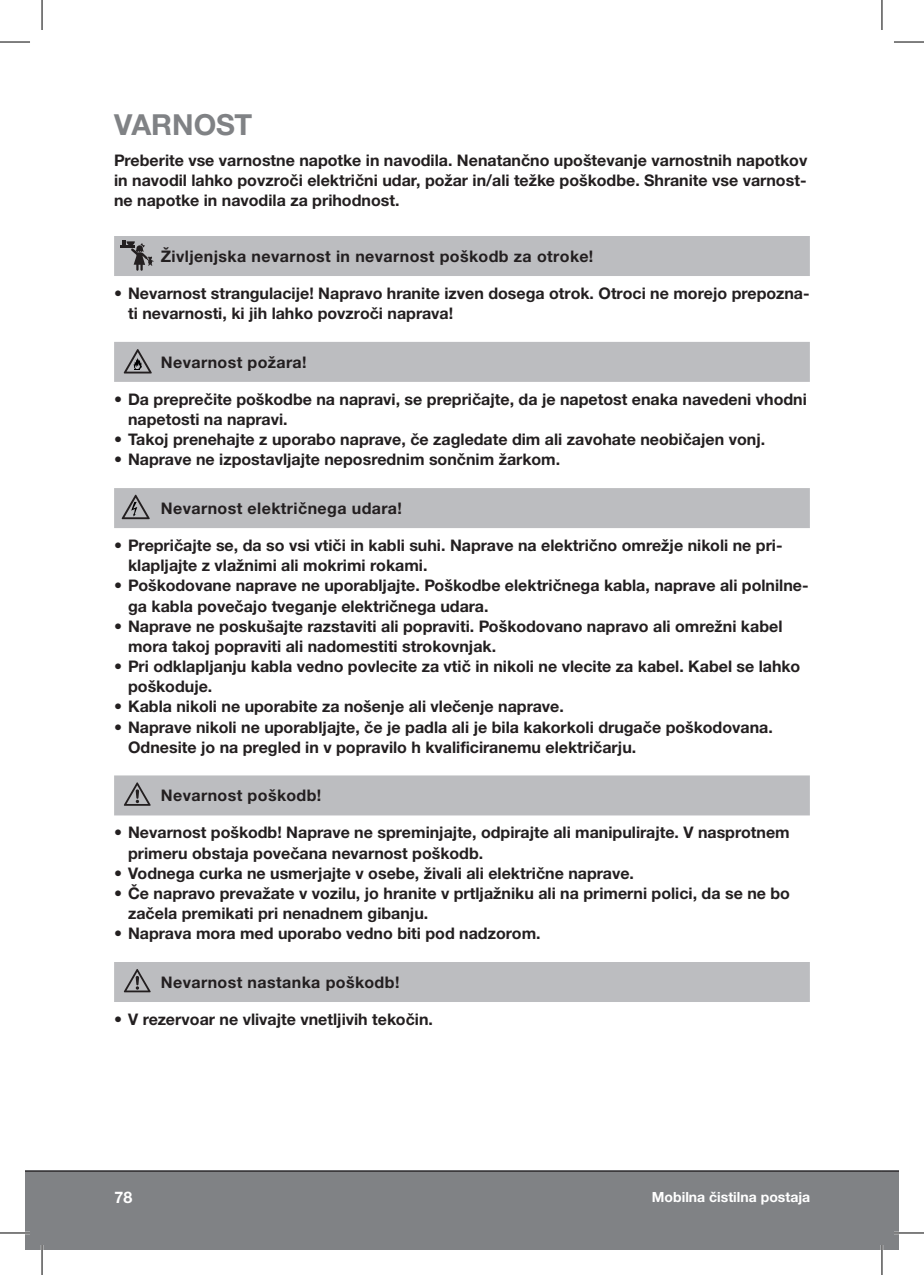
<style>
.page{position:relative;width:924px;height:1275px;background:#fff}
.page>*{position:absolute;margin:0;border:0;box-sizing:border-box;transform-origin:0 0}
.t1{font:700 29px "Helvetica Neue LTW1 G";color:#808285}
.t2{font:700 16px/20.2px "Helvetica Neue LTW1 G";color:#231f20}
.t3{font:700 16px "Helvetica Neue LTW1 G";letter-spacing:.025em;color:#231f20}
.t4{font:700 16px "Helvetica Neue LTW1 G";color:#fff}
.t5{font:700 14px "Helvetica Neue LTW1 G";color:#fff}
</style>
<div class="page">
<div style="left:25px;top:1170px;width:856px;height:80px;background:#808285"></div>
<div style="left:881px;top:1170px;width:17px;height:80px;background:#808285"></div>
<hr style="left:25px;top:1170px;width:856px;height:1px;background:#231f20">
<svg style="left:881px;top:1170px;width:17px;height:1px"></svg>
<div style="left:114px;top:236px;width:695px;height:40px;background:#bcbdc0"></div>
<div style="left:114px;top:342px;width:695px;height:40px;background:#bcbdc0"></div>
<div style="left:114px;top:488px;width:695px;height:40px;background:#bcbdc0"></div>
<div style="left:114px;top:775px;width:695px;height:40px;background:#bcbdc0"></div>
<div style="left:114px;top:962px;width:695px;height:40px;background:#bcbdc0"></div>
<svg style="left:120px;top:240px;width:33px;height:31px"></svg>
<svg style="left:124px;top:349px;width:28px;height:24px"></svg>
<svg style="left:121px;top:495px;width:29px;height:24px"></svg>
<svg style="left:124px;top:782px;width:26px;height:24px"></svg>
<svg style="left:124px;top:969px;width:26px;height:23px"></svg>
<hr style="left:0;top:1231px;width:30px;height:3px;background:#fff">
<hr style="left:893px;top:1231px;width:30px;height:3px;background:#fff">
<hr style="left:41px;top:1245px;width:2px;height:30px;background:#fff">
<hr style="left:880px;top:1245px;width:2px;height:30px;background:#fff">
<hr style="left:0;top:42px;width:30px;height:1px;background:#000">
<hr style="left:893px;top:42px;width:30px;height:1px;background:#000">
<hr style="left:0;top:1232px;width:30px;height:1px;background:#000">
<hr style="left:893px;top:1232px;width:30px;height:1px;background:#000">
<hr style="left:42px;top:0;width:1px;height:30px;background:#000">
<hr style="left:42px;top:1245px;width:1px;height:30px;background:#000">
<hr style="left:881px;top:0;width:1px;height:30px;background:#000">
<hr style="left:881px;top:1245px;width:1px;height:30px;background:#000">
<h1 class="t1" style="left:114px;top:106px;width:139px">Var nost</h1>
<p class="t2" style="left:114px;top:150px;width:694px;text-align:justify">Preberite vse varnostne napotke in navodila. Nenatančno upoštevanje varnostnih napotkov in navodil lahko povzroči električni udar, požar in/ali težke poškodbe. Shranite vse varnost&shy;ne napotke in navodila za prihodnost.</p>
<p class="t3" style="left:161px;top:246px;width:434px">Življenjska nevarnost in nevarnost poškodb za otroke!</p>
<p class="t2" style="left:128px;top:283px;width:682px;text-indent:-14px">• Nevarnost strangulacije! Napravo hranite izven dosega otrok. Otroci ne morejo prepozna&shy;ti nevarnosti, ki jih lahko povzroči naprava!</p>
<p class="t2" style="left:161px;top:352px;width:147px">Nevarnost požara!</p>
<p class="t2" style="left:128px;top:389px;width:680px;text-indent:-14px">• Da preprečite poškodbe na napravi, se prepričajte, da je napetost enaka navedeni vhodni napetosti na napravi.</p>
<p class="t2" style="left:114px;top:429px;width:652px">• Takoj prenehajte z uporabo naprave, če zagledate dim ali zavohate neobičajen vonj.</p>
<p class="t2" style="left:114px;top:449px;width:447px">• Naprave ne izpostavljajte neposrednim sončnim žarkom.</p>
<p class="t3" style="left:161px;top:498px;width:242px">Nevarnost električnega udara!</p>
<p class="t2" style="left:128px;top:535px;width:655px;text-indent:-14px">• Prepričajte se, da so vsi vtiči in kabli suhi. Naprave na električno omrežje nikoli ne pri&shy;klapljajte z vlažnimi ali mokrimi rokami.</p>
<p class="t2" style="left:128px;top:575px;width:681px;text-indent:-14px">• Poškodovane naprave ne uporabljajte. Poškodbe električnega kabla, naprave ali polnilne&shy;ga kabla povečajo tveganje električnega udara.</p>
<p class="t2" style="left:128px;top:616px;width:655px;text-indent:-14px">• Naprave ne poskušajte razstaviti ali popraviti. Poškodovano napravo ali omrežni kabel mora takoj popraviti ali nadomestiti strokovnjak.</p>
<p class="t2" style="left:128px;top:656px;width:673px;text-indent:-14px">• Pri odklapljanju kabla vedno povlecite za vtič in nikoli ne vlecite za kabel. Kabel se lahko poškoduje.</p>
<p class="t2" style="left:114px;top:696px;width:451px">• Kabla nikoli ne uporabite za nošenje ali vlečenje naprave.</p>
<p class="t2" style="left:128px;top:716px;width:646px;text-indent:-14px">• Naprave nikoli ne uporabljajte, če je padla ali je bila kakorkoli drugače poškodovana.<br>Odnesite jo na pregled in v popravilo h kvalificiranemu električarju.</p>
<p class="t3" style="left:161px;top:785px;width:162px">Nevarnost poškodb!</p>
<p class="t2" style="left:128px;top:822px;width:663px;text-indent:-14px">• Nevarnost poškodb! Naprave ne spreminjajte, odpirajte ali manipulirajte. V nasprotnem primeru obstaja povečana nevarnost poškodb.</p>
<p class="t2" style="left:114px;top:863px;width:521px">• Vodnega curka ne usmerjajte v osebe, živali ali električne naprave.</p>
<p class="t2" style="left:128px;top:883px;width:663px;text-indent:-14px">• Če napravo prevažate v vozilu, jo hranite v prtljažniku ali na primerni polici, da se ne bo začela premikati pri nenadnem gibanju.</p>
<p class="t2" style="left:114px;top:923px;width:428px">• Naprava mora med uporabo vedno biti pod nadzorom.</p>
<p class="t3" style="left:161px;top:972px;width:240px">Nevarnost nastanka poškodb!</p>
<p class="t2" style="left:114px;top:1009px;width:320px">• V rezervoar ne vlivajte vnetljivih tekočin.</p>
<p class="t4" style="left:114px;top:1187px;width:19px">78</p>
<p class="t5" style="left:651px;top:1188px;width:160px">Mobilna čistilna postaja</p>
</div>
